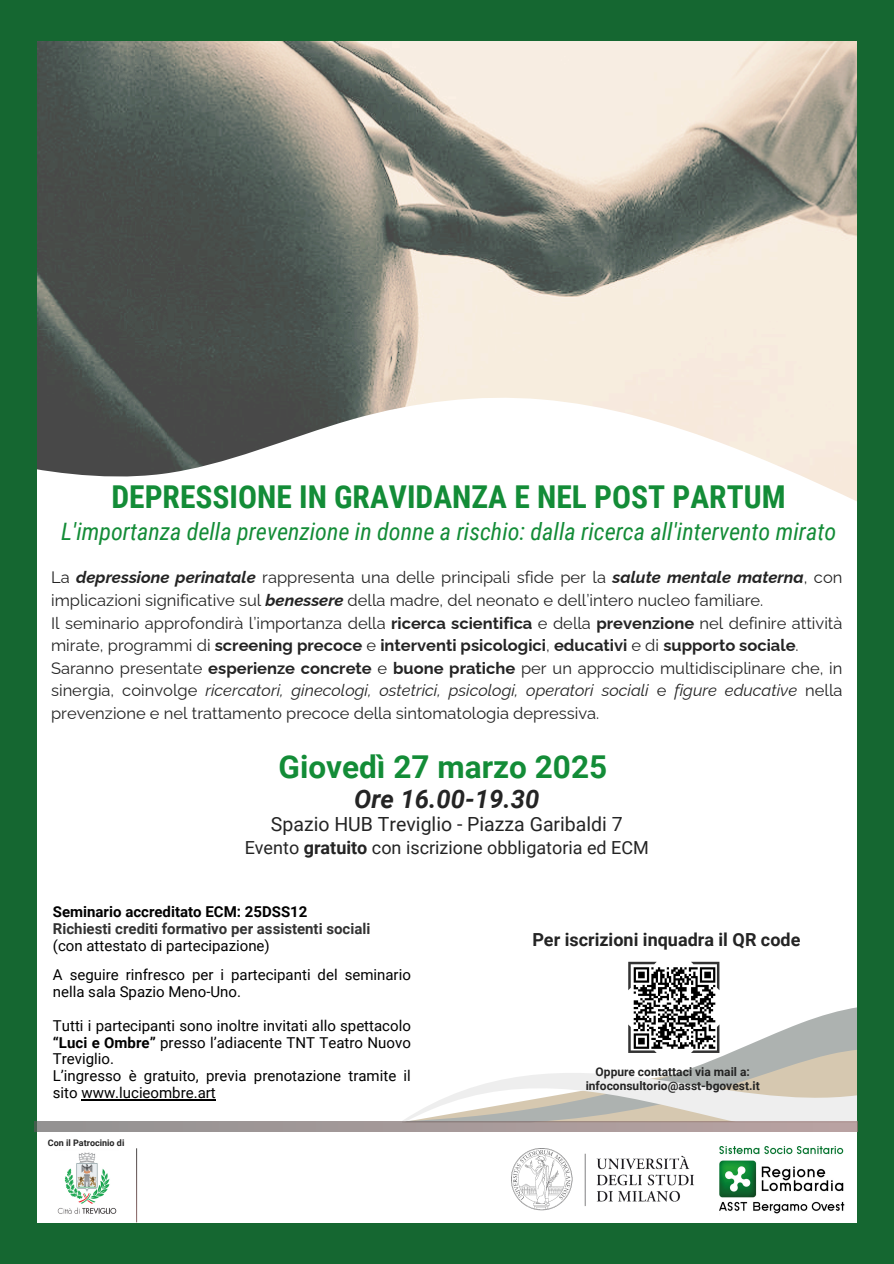
<style>
.page{position:relative;width:894px;height:1264px;background:#fff}
.page>*{position:absolute;margin:0;border:0;box-sizing:border-box;transform-origin:0 0}
.t1{font:700 31.5px "Roboto Condensed";color:#138c37}
.t2{font:700 31.5px "Roboto";color:#138c37}
.t3{font:italic 700 25.5px "Roboto";color:#242424}
.t4{font:italic 24px "Roboto Condensed";color:#138c37}
.t5{font:19.5px "Roboto";color:#242424}
.t6{font:18px "Roboto";color:#242424}
.t7{font:700 18px "Roboto";color:#242424}
.t8{font:16.5px/22.5px "Raleway";color:#242424}
.t9{font:15px/16.8px "Roboto";color:#000}
.t10{font:700 15px/16.8px "Roboto";color:#333}
.t11{font:700 12px/14px "Roboto";color:#242424;text-align:center}
.t12{font:700 9px "Roboto";color:#242424}
.s1{font-weight:700;font-style:italic}
.s2{font-weight:700}
.s3{font-style:italic}
.s4{color:#000}
.s5{font-weight:400;color:#000}
</style>
<div class="page">
<img style="left:36px;top:41px;width:821px;height:353px">
<svg style="left:36px;top:394px;width:821px;height:325px"></svg>
<div style="left:0;top:0;width:893px;height:41px;background:#156731"></div>
<hr style="left:81px;top:1099px;width:135px;height:1px;background:#000">
<div style="left:0;top:37px;width:36px;height:1226px;background:#156731"></div>
<div style="left:0;top:1222px;width:893px;height:41px;background:#156731"></div>
<div style="left:857px;top:30px;width:36px;height:1233px;background:#156731"></div>
<svg style="left:403px;top:961px;width:455px;height:161px"></svg>
<img style="left:511px;top:1148px;width:183px;height:63px">
<svg style="left:34px;top:1121px;width:823px;height:10px"></svg>
<img style="left:719px;top:1146px;width:126px;height:68px">
<img style="left:57px;top:1152px;width:60px;height:62px">
<p class="t1" style="left:111px;top:479px;width:675px">DEPRESSIONE IN GRAVIDANZA E NEL POST PARTUM</p>
<h5 class="t4" style="left:61px;top:517px;width:776px">L'importanza della prevenzione in donne a rischio: dalla ricerca all'intervento mirato</h5>
<h1 class="t8" style="left:51px;top:566px;width:792px">La <span class="s1">depressione perinatale</span> rappresenta una delle principali sfide per la <span class="s1">salute mentale materna</span>, con implicazioni significative sul <span class="s1">benessere</span> della madre, del neonato e dell’intero nucleo familiare.<br>Il seminario approfondirà l’importanza della <span class="s2">ricerca scientifica</span> e della <span class="s2">prevenzione</span> nel definire attività mirate, programmi di <span class="s2">screening precoce</span> e <span class="s2">interventi psicologici</span>, <span class="s2">educativi</span> e di <span class="s2">supporto sociale</span>.<br>Saranno presentate <span class="s2">esperienze concrete</span> e <span class="s2">buone pratiche</span> per un approccio multidisciplinare che, in sinergia, coinvolge <span class="s3">ricercatori, ginecologi, ostetrici, psicologi, operatori sociali</span> e <span class="s3">figure educative</span> nella prevenzione e nel trattamento precoce della sintomatologia depressiva.</h1>
<h4 class="t2" style="left:278px;top:748px;width:330px">Giovedì 27 marzo 2025</h4>
<h4 class="t3" style="left:354px;top:784px;width:186px">Ore 16.00-19.30</h4>
<h4 class="t5" style="left:271px;top:813px;width:353px">Spazio HUB Treviglio - Piazza Garibaldi 7</h4>
<h4 class="t6" style="left:244px;top:837px;width:405px">Evento <span class="s2">gratuito</span> con iscrizione obbligatoria ed ECM</h4>
<h2 class="t10" style="left:53px;top:903px;width:319px"><span class="s4">Seminario accreditato ECM: 25DSS12<br></span>Richiesti crediti formativo per assistenti sociali <span class="s5">(con attestato di partecipazione)</span></h2>
<p class="t9" style="left:53px;top:966px;width:359px">A seguire rinfresco per i partecipanti del seminario nella sala Spazio Meno-Uno.</p>
<p class="t9" style="left:53px;top:1017px;width:359px">Tutti i partecipanti sono inoltre invitati allo spettacolo <span class="s2">“Luci e Ombre”</span> presso l’adiacente TNT Teatro Nuovo Treviglio.<br>L’ingresso è gratuito, previa prenotazione tramite il sito www.lucieombre.art</p>
<p class="t12" style="left:48px;top:1137px;width:78px">Con il Patrocinio di</p>
<h5 class="t7" style="left:532px;top:929px;width:269px">Per iscrizioni inquadra il QR code</h5>
<h3 class="t11" style="left:585px;top:1064px;width:175px">Oppure contattaci via mail a: infoconsultorio@asst-bgovest.it</h3>
</div>
